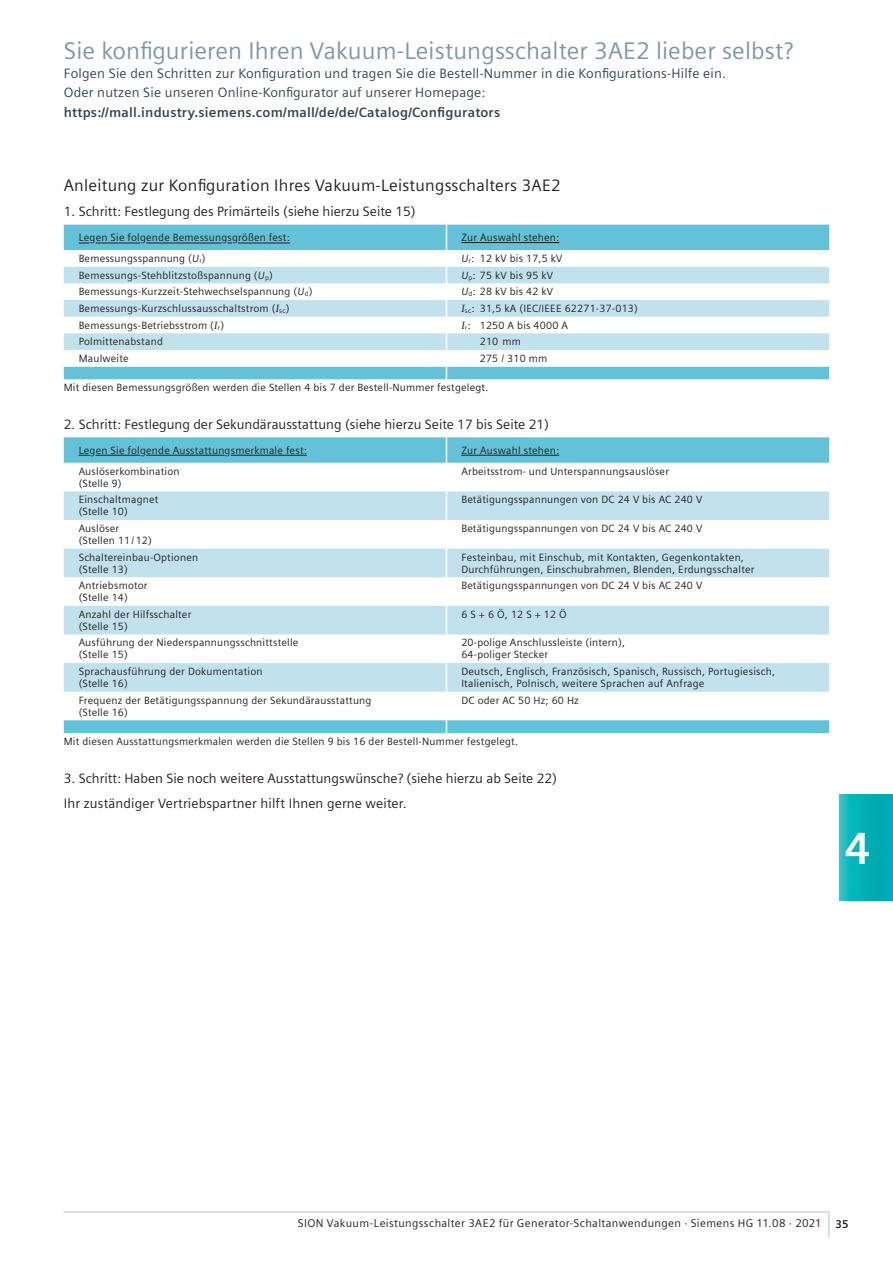
<style>
.page{position:relative;width:893px;height:1263px;background:#fff}
.page>*{position:absolute;margin:0;border:0;box-sizing:border-box;transform-origin:0 0}
.t1{font:700 45px "Siemens Sans";color:#fff}
.Anhang_90_Kolumnenti{font:24px "Siemens Sans";letter-spacing:.005em;color:#7c98a6}
._11_0_Anfrage{font:16.5px "Siemens Sans";letter-spacing:.015em;color:#231f20}
._9_0_Fließtext_Absta{font:13.5px "Siemens Sans";color:#231f20}
.Anhang_90_Kolumnenun{font:13.5px/19.2px "Siemens Sans";letter-spacing:.015em;color:#33444d}
.Anhang_90_Kolumnenun-2{font:700 13.5px "Siemens Sans";letter-spacing:.015em;color:#33444d}
.t2{font:11.25px "Siemens Sans";letter-spacing:.03em;color:#231f20}
._7_0_Tabellentext_li{font:10.5px/12px "Siemens Sans";letter-spacing:.02em;color:#231f20}
._7_0_Fußnote{font:10.5px "Siemens Sans";letter-spacing:.02em;color:#231f20}
._7_0_Tabellentext_li-2{font:italic 10.5px "Siemens Sans";color:#231f20}
._7_0_Tabellentext_li-3{font:italic 10.5px "Siemens Serif";color:#231f20}
._7_0_Tabellentext_li-4{font:6.9px "Siemens Sans";color:#231f20}
.s1{font-style:italic}
.s2{font-style:normal}
.s3{font-family:"Siemens Serif";font-style:italic}
.s4{font-family:"Siemens Serif";font-style:italic;font-size:10.5px}
.s5{font-size:10.5px}
.s6{font-family:"Siemens Sans";font-style:normal}
.s7{font-weight:700}
</style>
<div class="page">
<svg style="left:840px;top:794px;width:53px;height:106px;background:#06b0b7"></svg>
<div style="left:64px;top:225px;width:765px;height:154px;background:#63c2d7"></div>
<svg style="left:64px;top:250px;width:765px;height:117px"></svg>
<svg style="left:64px;top:267px;width:765px;height:83px;fill:#c1e2ec"></svg>
<svg style="left:446px;top:225px;width:1px;height:154px"></svg>
<hr style="left:96px;top:243px;width:44px;height:1px;background:#231f20">
<hr style="left:146px;top:243px;width:75px;height:1px;background:#231f20">
<hr style="left:238px;top:243px;width:52px;height:1px;background:#231f20">
<hr style="left:461px;top:242px;width:98px;height:1px;background:#231f20">
<svg style="left:64px;top:437px;width:765px;height:296px;fill:#63c2d7"></svg>
<svg style="left:64px;top:463px;width:765px;height:28px"></svg>
<svg style="left:64px;top:491px;width:765px;height:201px;fill:#c1e2ec"></svg>
<svg style="left:446px;top:437px;width:1px;height:296px"></svg>
<hr style="left:96px;top:455px;width:44px;height:1px;background:#231f20">
<hr style="left:146px;top:455px;width:79px;height:1px;background:#231f20">
<hr style="left:231px;top:455px;width:76px;height:1px;background:#231f20">
<hr style="left:461px;top:455px;width:98px;height:1px;background:#231f20">
<svg style="left:63px;top:1211px;width:766px;height:26px"></svg>
<p class="Anhang_90_Kolumnenti" style="left:64px;top:33px;width:731px">Sie konfigurieren Ihren Vakuum-Leistungsschalter 3AE2 lieber selbst?</p>
<p class="Anhang_90_Kolumnenun" style="left:64px;top:63px;width:664px">Folgen Sie den Schritten zur Konfiguration und tragen Sie die Bestell-Nummer in die Konfigurations-Hilfe ein.<br>Oder nutzen Sie unseren Online-Konfigurator auf unserer Homepage:</p>
<p class="Anhang_90_Kolumnenun-2" style="left:64px;top:102px;width:438px">https://mall.industry.siemens.com/mall/de/de/Catalog/Configurators</p>
<p class="_11_0_Anfrage" style="left:64px;top:172px;width:498px">Anleitung zur Konfiguration Ihres Vakuum-Leistungsschalters 3AE2</p>
<p class="_9_0_Fließtext_Absta" style="left:64px;top:201px;width:353px">1. Schritt: Festlegung des Primärteils (siehe hierzu Seite 15)</p>
<p class="_7_0_Tabellentext_li" style="left:79px;top:231px;width:213px">Legen Sie folgende Bemessungsgrößen fest:</p>
<p class="_7_0_Tabellentext_li" style="left:461px;top:231px;width:99px">Zur Auswahl stehen:</p>
<p class="_7_0_Tabellentext_li" style="left:79px;top:252px;width:129px">Bemessungsspannung (<span class="s1">U</span><sub>r</sub>)</p>
<p class="_7_0_Tabellentext_li-2" style="left:461px;top:250px;width:14px">U<sub>r</sub><span class="s2">:</span></p>
<p class="_7_0_Tabellentext_li" style="left:480px;top:252px;width:84px">12 kV bis 17,5 kV</p>
<p class="_7_0_Tabellentext_li" style="left:79px;top:268px;width:196px">Bemessungs-Stehblitzstoßspannung (<span class="s1">U</span><sub>p</sub>)</p>
<p class="_7_0_Tabellentext_li" style="left:461px;top:268px;width:93px"><span class="s1">U</span><sub>p</sub>: 75 kV bis 95 kV</p>
<p class="_7_0_Tabellentext_li" style="left:79px;top:285px;width:235px">Bemessungs-Kurzzeit-Stehwechselspannung (<span class="s1">U</span><sub>d</sub>)</p>
<p class="_7_0_Tabellentext_li" style="left:461px;top:285px;width:93px"><span class="s1">U</span><sub>d</sub>: 28 kV bis 42 kV</p>
<p class="_7_0_Tabellentext_li" style="left:79px;top:302px;width:212px">Bemessungs-Kurzschlussausschaltstrom (<span class="s3">I</span><sub>sc</sub>)</p>
<p class="_7_0_Tabellentext_li-4" style="left:461px;top:305px;width:14px"><span class="s4">I</span>sc<span class="s5">:</span></p>
<p class="_7_0_Tabellentext_li" style="left:480px;top:302px;width:160px">31,5 kA (IEC/IEEE 62271‑37-013)</p>
<p class="_7_0_Tabellentext_li" style="left:79px;top:318px;width:147px">Bemessungs-Betriebsstrom (<span class="s3">I</span><sub>r</sub>)</p>
<p class="_7_0_Tabellentext_li-3" style="left:461px;top:318px;width:11px">I<sub>r</sub><span class="s6">:</span></p>
<p class="_7_0_Tabellentext_li" style="left:480px;top:318px;width:90px">1250 A bis 4000 A</p>
<p class="_7_0_Tabellentext_li" style="left:79px;top:335px;width:86px">Polmittenabstand</p>
<p class="_7_0_Tabellentext_li" style="left:480px;top:335px;width:43px">210 mm</p>
<p class="_7_0_Tabellentext_li" style="left:79px;top:351px;width:51px">Maulweite</p>
<p class="_7_0_Tabellentext_li" style="left:480px;top:351px;width:69px">275 / 310 mm</p>
<p class="_7_0_Fußnote" style="left:64px;top:380px;width:426px">Mit diesen Bemessungsgrößen werden die Stellen 4 bis 7 der Bestell-Nummer festgelegt.</p>
<p class="_9_0_Fließtext_Absta" style="left:64px;top:414px;width:487px">2. Schritt: Festlegung der Sekundärausstattung (siehe hierzu Seite 17 bis Seite 21)</p>
<p class="_7_0_Tabellentext_li" style="left:79px;top:443px;width:230px">Legen Sie folgende Ausstattungsmerkmale fest:</p>
<p class="_7_0_Tabellentext_li" style="left:461px;top:443px;width:99px">Zur Auswahl stehen:</p>
<p class="_7_0_Tabellentext_li" style="left:79px;top:464px;width:103px">Auslöserkombination</p>
<p class="_7_0_Tabellentext_li" style="left:79px;top:476px;width:45px">(Stelle 9)</p>
<p class="_7_0_Tabellentext_li" style="left:461px;top:464px;width:209px">Arbeitsstrom- und Unterspannungsauslöser</p>
<p class="_7_0_Tabellentext_li" style="left:79px;top:493px;width:81px">Einschaltmagnet (Stelle 10)</p>
<p class="_7_0_Tabellentext_li" style="left:461px;top:493px;width:242px">Betätigungsspannungen von DC 24 V bis AC 240 V</p>
<p class="_7_0_Tabellentext_li" style="left:79px;top:522px;width:75px">Auslöser (Stellen 11/12)</p>
<p class="_7_0_Tabellentext_li" style="left:461px;top:522px;width:242px">Betätigungsspannungen von DC 24 V bis AC 240 V</p>
<p class="_7_0_Tabellentext_li" style="left:79px;top:550px;width:121px">Schaltereinbau-Optionen (Stelle 13)</p>
<p class="_7_0_Tabellentext_li" style="left:461px;top:550px;width:295px">Festeinbau, mit Einschub, mit Kontakten, Gegenkontakten,<br>Durchführungen, Einschubrahmen, Blenden, Erdungsschalter</p>
<p class="_7_0_Tabellentext_li" style="left:79px;top:579px;width:70px">Antriebsmotor (Stelle 14)</p>
<p class="_7_0_Tabellentext_li" style="left:461px;top:579px;width:242px">Betätigungsspannungen von DC 24 V bis AC 240 V</p>
<p class="_7_0_Tabellentext_li" style="left:79px;top:607px;width:114px">Anzahl der Hilfsschalter</p>
<p class="_7_0_Tabellentext_li" style="left:79px;top:619px;width:51px">(Stelle 15)</p>
<p class="_7_0_Tabellentext_li" style="left:461px;top:607px;width:107px">6 S + 6 Ö, 12 S + 12 Ö</p>
<p class="_7_0_Tabellentext_li" style="left:79px;top:636px;width:221px">Ausführung der Niederspannungsschnittstelle (Stelle 15)</p>
<p class="_7_0_Tabellentext_li" style="left:461px;top:636px;width:165px">20-polige Anschlussleiste (intern),<br>64-poliger Stecker</p>
<p class="_7_0_Tabellentext_li" style="left:79px;top:665px;width:185px">Sprachausführung der Dokumentation (Stelle 16)</p>
<p class="_7_0_Tabellentext_li" style="left:461px;top:665px;width:315px">Deutsch, Englisch, Französisch, Spanisch, Russisch, Portugiesisch,<br>Italienisch, Polnisch, weitere Sprachen auf Anfrage</p>
<p class="_7_0_Tabellentext_li" style="left:79px;top:693px;width:294px">Frequenz der Betätigungsspannung der Sekundärausstattung (Stelle 16)</p>
<p class="_7_0_Tabellentext_li" style="left:461px;top:693px;width:119px">DC oder AC 50 Hz; 60 Hz</p>
<p class="_7_0_Fußnote" style="left:64px;top:733px;width:456px">Mit diesen Ausstattungsmerkmalen werden die Stellen 9 bis 16 der Bestell-Nummer festgelegt.</p>
<p class="_9_0_Fließtext_Absta" style="left:64px;top:768px;width:495px">3. Schritt: Haben Sie noch weitere Ausstattungswünsche? (siehe hierzu ab Seite 22)</p>
<p class="_9_0_Fließtext_Absta" style="left:64px;top:793px;width:345px">Ihr zuständiger Vertriebspartner hilft Ihnen gerne weiter.</p>
<h1 class="t1" style="left:845px;top:814px;width:27px">4</h1>
<p class="t2" style="left:298px;top:1215px;width:552px">SION Vakuum-Leistungsschalter 3AE2 für Generator-Schaltanwendungen · Siemens HG 11.08 · 2021 <span class="s7">35</span></p>
</div>
